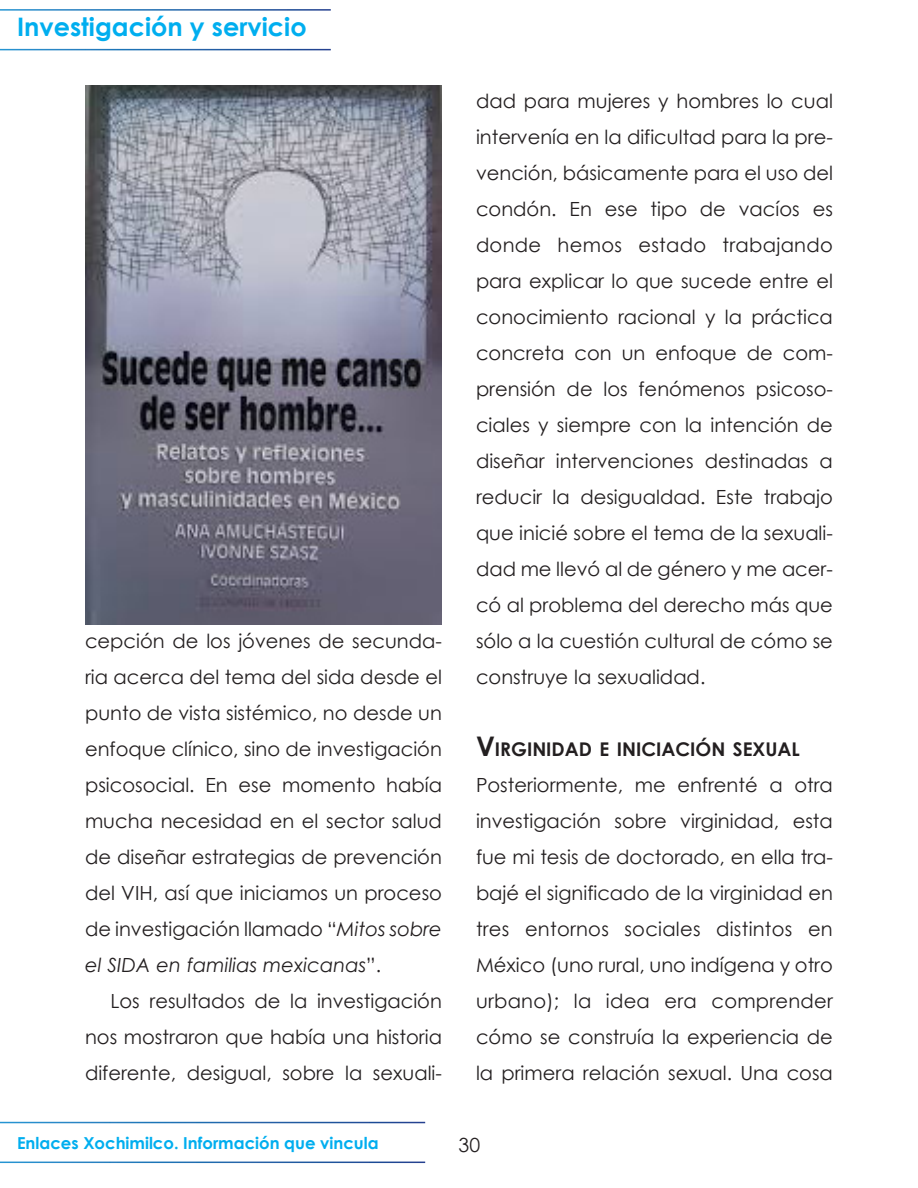
<style>
.page{position:relative;width:918px;height:1188px;background:#fff}
.page>*{position:absolute;margin:0;border:0;box-sizing:border-box;transform-origin:0 0}
.seccioninvestigación{font:700 25.5px "Century Gothic";color:#00aeef}
.cuerpoArticulos{font:19.5px/36px "Century Gothic";color:#231f20;text-align:justify}
.cuerpoArticulos_sin{font:19.5px/36px "Century Gothic";color:#231f20;text-align:justify}
.cuerpo{font:19.5px "Century Gothic";color:#231f20}
.subtitulo_ok{font:700 18.9px "Century Gothic";color:#231f20}
.cornisas_enlaces{font:700 16.5px "Century Gothic";color:#00aeef}
.s1{font-style:italic}
.s2{font-size:27px}
</style>
<div class="page">
<img style="left:85px;top:85px;width:356px;height:539px">
<p class="seccioninvestigación" style="left:17px;top:8px;width:291px">Investigación y servicio</p>
<p class="cuerpoArticulos" style="left:85px;top:623px;width:358px">cepción de los jóvenes de secunda&shy;ria acerca del tema del sida desde el punto de vista sistémico, no desde un enfoque clínico, sino de investigación psicosocial. En ese momento había mucha necesidad en el sector salud de diseñar estrategias de prevención del VIH, así que iniciamos un proceso de investigación llamado “<span class="s1">Mitos sobre el SIDA en familias mexicanas</span>”.</p>
<p class="cuerpoArticulos" style="left:85px;top:983px;width:358px;text-indent:26px">Los resultados de la investigación nos mostraron que había una historia diferente, desigual, sobre la sexuali-</p>
<p class="cuerpoArticulos" style="left:476px;top:83px;width:358px">dad para mujeres y hombres lo cual intervenía en la dificultad para la pre&shy;vención, básicamente para el uso del condón. En ese tipo de vacíos es donde hemos estado trabajando para explicar lo que sucede entre el conocimiento racional y la práctica concreta con un enfoque de com&shy;prensión de los fenómenos psicoso&shy;ciales y siempre con la intención de diseñar intervenciones destinadas a reducir la desigualdad. Este trabajo que inicié sobre el tema de la sexuali&shy;dad me llevó al de género y me acer&shy;có al problema del derecho más que sólo a la cuestión cultural de cómo se construye la sexualidad.</p>
<p class="subtitulo_ok" style="left:476px;top:735px;width:325px"><span class="s2">V</span>IRGINIDAD E INICIACIÓN SEXUAL</p>
<p class="cuerpoArticulos_sin" style="left:476px;top:767px;width:358px">Posteriormente, me enfrenté a otra investigación sobre virginidad, esta fue mi tesis de doctorado, en ella tra&shy;bajé el significado de la virginidad en tres entornos sociales distintos en México (uno rural, uno indígena y otro urbano); la idea era comprender cómo se construía la experiencia de la primera relación sexual. Una cosa</p>
<p class="cornisas_enlaces" style="left:17px;top:1131px;width:363px">Enlaces Xochimilco. Información que vincula</p>
<p class="cuerpo" style="left:459px;top:1131px;width:23px">30</p>
</div>
